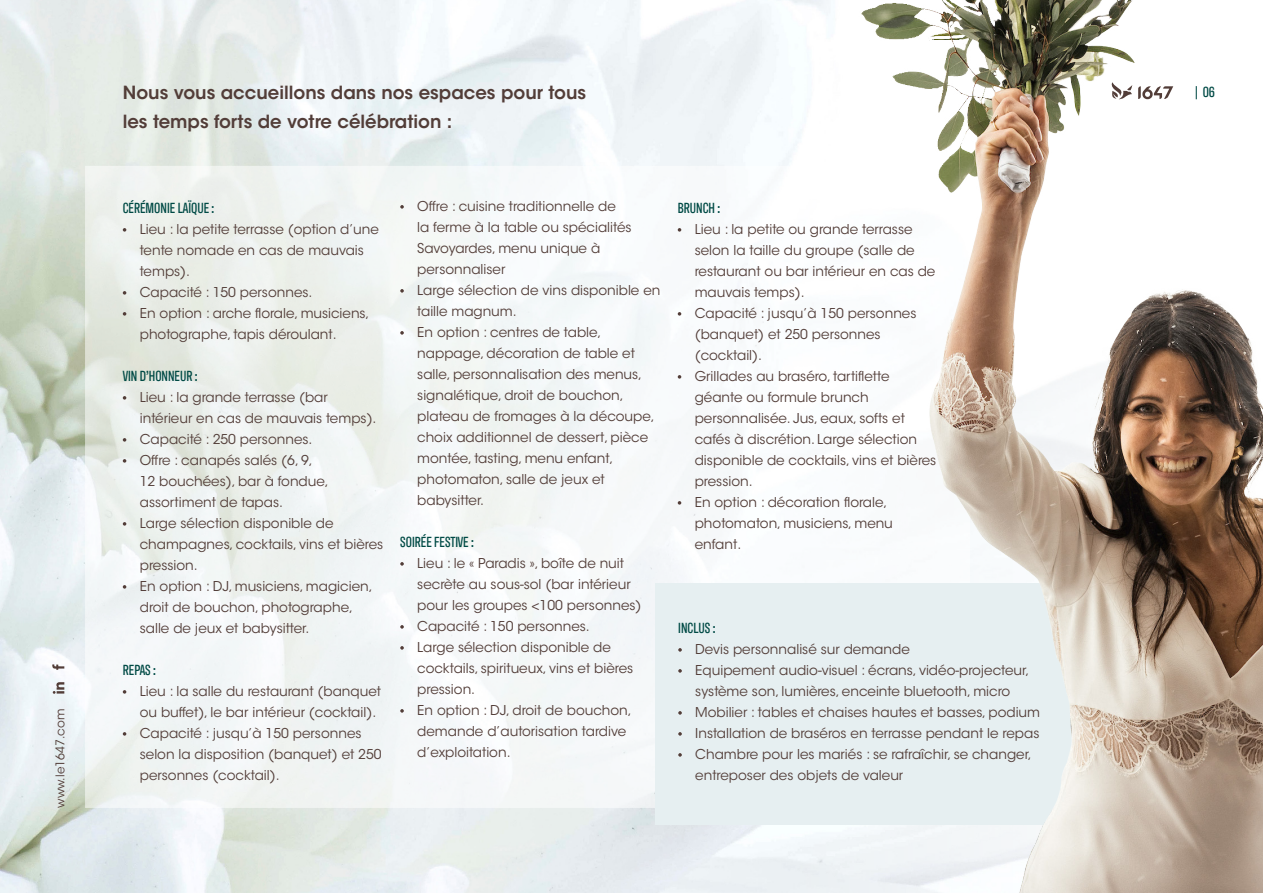
<style>
.page{position:relative;width:1263px;height:893px;background:#fff}
.page>*{position:absolute;margin:0;border:0;box-sizing:border-box;transform-origin:0 0}
.t1{font:600 18px/28.5px "ITC Avant Garde Std";color:#523d38}
.t2{font:500 15px "Antarctican Headline";color:#004a45}
.t3{font:13.5px/21px "ITC Avant Garde Std";color:#523d38}
.t4{font:12px "ITC Avant Garde Std";color:#523d38}
</style>
<div class="page">
<img style="left:0;top:0;width:846px;height:893px">
<svg style="left:85px;top:166px;width:761px;height:642px;fill:#f3f7f8"></svg>
<div style="left:655px;top:583px;width:485px;height:242px;background:#e6eff1"></div>
<img style="left:846px;top:0;width:417px;height:893px">
<svg style="left:123px;top:228px;width:3px;height:4px"></svg>
<svg style="left:123px;top:291px;width:3px;height:4px"></svg>
<svg style="left:123px;top:312px;width:3px;height:4px"></svg>
<svg style="left:123px;top:396px;width:3px;height:4px"></svg>
<svg style="left:123px;top:438px;width:3px;height:4px"></svg>
<svg style="left:123px;top:459px;width:3px;height:4px"></svg>
<svg style="left:123px;top:522px;width:3px;height:4px"></svg>
<svg style="left:123px;top:585px;width:3px;height:4px"></svg>
<svg style="left:123px;top:690px;width:3px;height:4px"></svg>
<svg style="left:123px;top:732px;width:3px;height:4px"></svg>
<svg style="left:400px;top:205px;width:4px;height:4px"></svg>
<svg style="left:400px;top:289px;width:4px;height:4px"></svg>
<svg style="left:400px;top:331px;width:4px;height:4px"></svg>
<svg style="left:400px;top:562px;width:4px;height:4px"></svg>
<svg style="left:400px;top:625px;width:4px;height:4px"></svg>
<svg style="left:400px;top:646px;width:4px;height:4px"></svg>
<svg style="left:400px;top:709px;width:4px;height:4px"></svg>
<svg style="left:678px;top:648px;width:4px;height:4px"></svg>
<svg style="left:678px;top:669px;width:4px;height:4px"></svg>
<svg style="left:678px;top:711px;width:4px;height:4px"></svg>
<svg style="left:678px;top:732px;width:4px;height:4px"></svg>
<svg style="left:678px;top:753px;width:4px;height:4px"></svg>
<svg style="left:678px;top:228px;width:3px;height:4px"></svg>
<svg style="left:678px;top:312px;width:3px;height:4px"></svg>
<svg style="left:678px;top:375px;width:3px;height:4px"></svg>
<svg style="left:678px;top:501px;width:3px;height:4px"></svg>
<svg style="left:1138px;top:86px;width:35px;height:13px"></svg>
<svg style="left:1111px;top:82px;width:21px;height:17px"></svg>
<svg style="left:52px;top:664px;width:12px;height:6px"></svg>
<svg style="left:53px;top:682px;width:11px;height:12px"></svg>
<p class="t4" style="left:53px;top:808px;width:100px;rotate:-90deg">www.le1647.com</p>
<h1 class="t1" style="left:123px;top:78px;width:465px">Nous vous accueillons dans nos espaces pour tous les temps forts de votre célébration :</h1>
<p class="t2" style="left:123px;top:197px;width:93px">CÉRÉMONIE LAÏQUE :</p>
<p class="t3" style="left:140px;top:219px;width:241px">Lieu : la petite terrasse (option d’une tente nomade en cas de mauvais temps).<br>Capacité : 150 personnes.<br>En option : arche florale, musiciens, photographe, tapis déroulant.</p>
<p class="t2" style="left:123px;top:365px;width:76px">VIN D’HONNEUR :</p>
<p class="t3" style="left:140px;top:387px;width:245px">Lieu : la grande terrasse (bar intérieur en cas de mauvais temps).<br>Capacité : 250 personnes.<br>Offre : canapés salés (6, 9,<br>12 bouchées), bar à fondue, assortiment de tapas.<br>Large sélection disponible de champagnes, cocktails, vins et bières pression.<br>En option : DJ, musiciens, magicien, droit de bouchon, photographe, salle de jeux et babysitter.</p>
<p class="t2" style="left:123px;top:659px;width:35px">REPAS :</p>
<p class="t3" style="left:140px;top:681px;width:243px">Lieu : la salle du restaurant (banquet ou buffet), le bar intérieur (cocktail).<br>Capacité : jusqu’à 150 personnes selon la disposition (banquet) et 250 personnes (cocktail).</p>
<p class="t3" style="left:417px;top:196px;width:245px">Offre : cuisine traditionnelle de<br>la ferme à la table ou spécialités<br>Savoyardes, menu unique à personnaliser<br>Large sélection de vins disponible en taille magnum.<br>En option : centres de table, nappage, décoration de table et salle, personnalisation des menus, signalétique, droit de bouchon, plateau de fromages à la découpe, choix additionnel de dessert, pièce montée, tasting, menu enfant, photomaton, salle de jeux et babysitter.</p>
<p class="t2" style="left:400px;top:531px;width:75px">SOIRÉE FESTIVE :</p>
<p class="t3" style="left:417px;top:553px;width:226px">Lieu : le « Paradis », boîte de nuit secrète au sous-sol (bar intérieur pour les groupes &lt;100 personnes)<br>Capacité : 150 personnes.<br>Large sélection disponible de cocktails, spiritueux, vins et bières pression.<br>En option : DJ, droit de bouchon, demande d’autorisation tardive d’exploitation.</p>
<p class="t2" style="left:678px;top:197px;width:44px">BRUNCH :</p>
<p class="t3" style="left:695px;top:219px;width:243px">Lieu : la petite ou grande terrasse selon la taille du groupe (salle de restaurant ou bar intérieur en cas de mauvais temps).<br>Capacité : jusqu’à 150 personnes (banquet) et 250 personnes (cocktail).<br>Grillades au braséro, tartiflette géante ou formule brunch personnalisée. Jus, eaux, softs et cafés à discrétion. Large sélection disponible de cocktails, vins et bières pression.<br>En option : décoration florale, photomaton, musiciens, menu enfant.</p>
<p class="t2" style="left:678px;top:617px;width:39px">INCLUS :</p>
<p class="t3" style="left:695px;top:639px;width:346px">Devis personnalisé sur demande<br>Equipement audio-visuel : écrans, vidéo-projecteur, système son, lumières, enceinte bluetooth, micro Mobilier : tables et chaises hautes et basses, podium Installation de braséros en terrasse pendant le repas Chambre pour les mariés : se rafraîchir, se changer, entreposer des objets de valeur</p>
<p class="t2" style="left:1193px;top:82px;width:24px">| 06</p>
</div>
